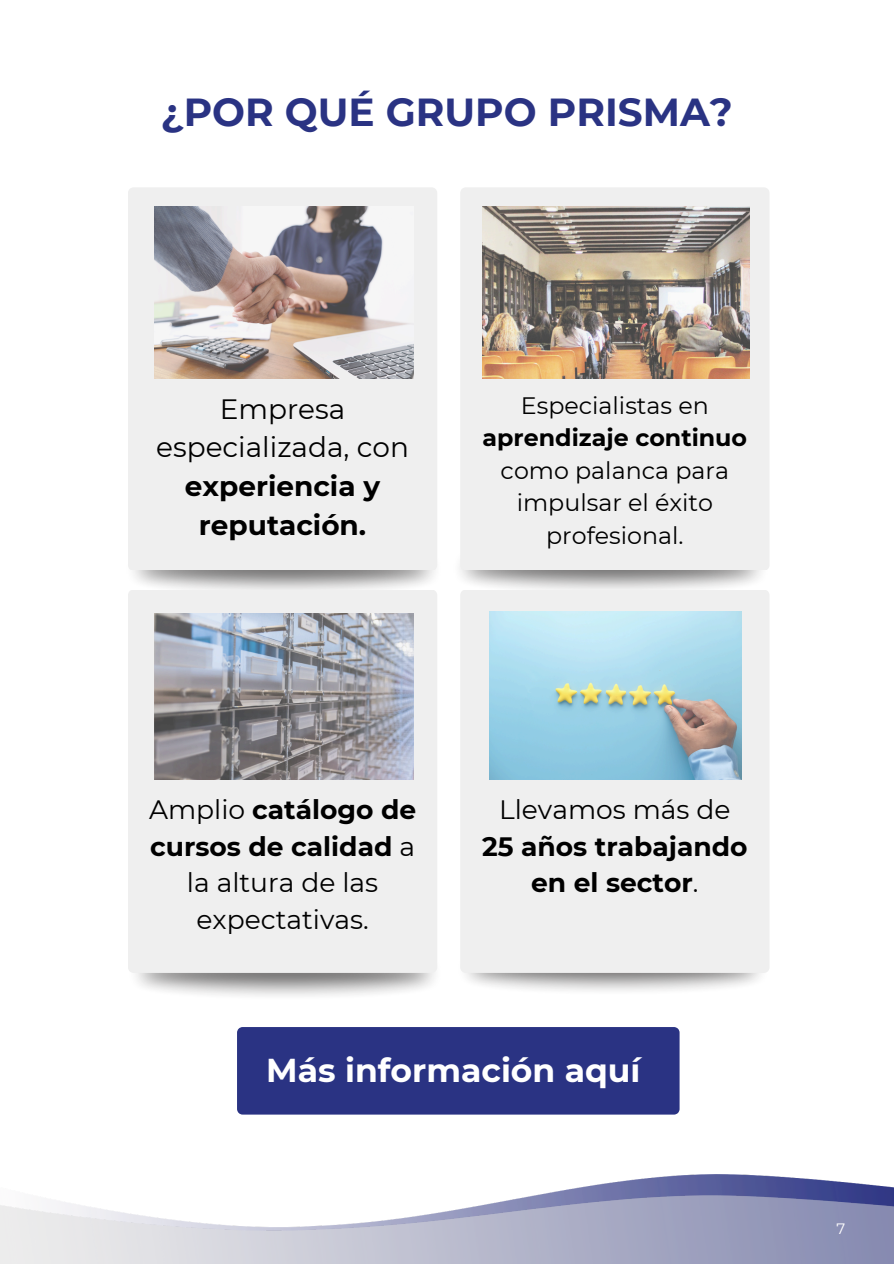
<style>
.page{position:relative;width:894px;height:1264px;background:#fff}
.page>*{position:absolute;margin:0;border:0;box-sizing:border-box;transform-origin:0 0}
.t1{font:700 39px "Montserrat";color:#2a3383}
.t2{font:700 33px "Montserrat";color:#fff}
.t3{font:27.9px/38.7px "Montserrat";color:#000;text-align:center}
.t4{font:26.55px/36.6px "Montserrat";color:#000;text-align:center}
.t5{font:700 26.55px/36.6px "Montserrat";color:#000;text-align:center}
.t6{font:23.7px/32.4px "Montserrat";color:#000;text-align:center}
.t7{font:15px "Montserrat";color:#fff}
.s1{font-weight:700}
.s2{font-weight:400}
</style>
<div class="page">
<div style="left:237px;top:1027px;width:442px;height:87px;background:#2a3383"></div>
<div style="left:128px;top:187px;width:309px;height:383px;background:#efefef"></div>
<div style="left:460px;top:187px;width:309px;height:383px;background:#efefef"></div>
<div style="left:128px;top:589px;width:309px;height:383px;background:#efefef"></div>
<div style="left:460px;top:589px;width:309px;height:383px;background:#efefef"></div>
<img style="left:154px;top:206px;width:259px;height:173px">
<img style="left:482px;top:206px;width:266px;height:173px">
<img style="left:154px;top:613px;width:259px;height:166px">
<img style="left:489px;top:611px;width:252px;height:168px">
<img style="left:537px;top:1174px;width:356px;height:21px">
<img style="left:0;top:1195px;width:893px;height:68px">
<h1 class="t1" style="left:161px;top:88px;width:573px">¿POR QUÉ GRUPO PRISMA?</h1>
<h3 class="t3" style="left:156px;top:389px;width:254px">Empresa especializada, con <span class="s1">experiencia y reputación.</span></h3>
<p class="t6" style="left:482px;top:389px;width:266px">Especialistas en <span class="s1">aprendizaje continuo </span>como palanca para impulsar el éxito profesional.</p>
<p class="t4" style="left:149px;top:791px;width:268px">Amplio <span class="s1">catálogo de cursos de calidad</span> a la altura de las expectativas.</p>
<h3 class="t5" style="left:482px;top:791px;width:267px"><span class="s2">Llevamos más de<br></span>25 años trabajando en el sector<span class="s2">.</span></h3>
<p class="t2" style="left:266px;top:1050px;width:375px">Más información aquí</p>
<p class="t7" style="left:836px;top:1219px;width:10px">7</p>
</div>
